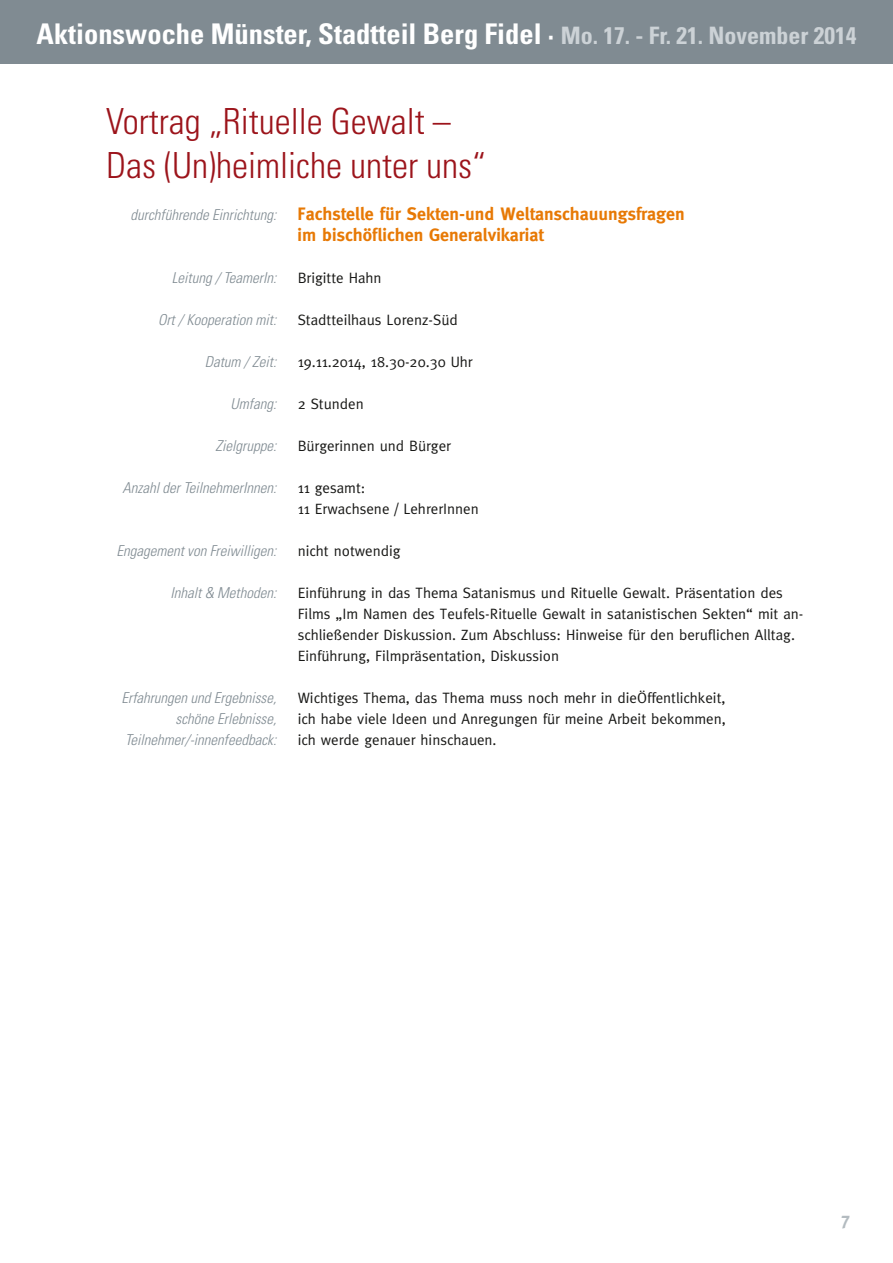
<style>
.page{position:relative;width:893px;height:1263px;background:#fff}
.page>*{position:absolute;margin:0;border:0;box-sizing:border-box;transform-origin:0 0}
.t1{font:300 condensed 36px/43.2px "Univers";color:#9c141b}
.t2{font:700 condensed 28.5px "Univers";color:#fff}
.t3{font:700 18px/21px "Meta";color:#e77905}
.t4{font:700 18px "Meta";color:#b3bbc0}
.t5{font:15px/21px "Meta";color:#181816}
.t6{font:italic 300 condensed 15px "Univers";color:#808b92}
.s1{font-size:24px;color:#ccd2d6}
.s2{font-family:"Univers";font-weight:300;font-style:italic;font-stretch:condensed;font-size:15px;color:#808b92}
</style>
<div class="page">
<div style="left:0;top:0;width:893px;height:64px;background:#808b92"></div>
<h2 class="t2" style="left:37px;top:16px;width:821px">Aktionswoche Münster, Stadtteil Berg Fidel · <span class="s1">Mo. 17. - Fr. 21. November 2014</span></h2>
<h1 class="t1" style="left:106px;top:100px;width:381px">Vortrag „Rituelle Gewalt –<br>Das (Un)heimliche unter uns“</h1>
<p class="t3" style="left:298px;top:203px;width:389px;text-indent:-167px"><span class="s2">durchführende Einrichtung:</span> Fachstelle für Sekten-und Weltanschauungsfragen im bischöflichen Generalvikariat</p>
<p class="t6" style="left:172px;top:268px;width:106px">Leitung / TeamerIn:</p>
<p class="t5" style="left:298px;top:267px;width:86px">Brigitte Hahn</p>
<p class="t6" style="left:158px;top:310px;width:120px">Ort / Kooperation mit:</p>
<p class="t5" style="left:298px;top:309px;width:162px">Stadtteilhaus Lorenz-Süd</p>
<p class="t6" style="left:205px;top:352px;width:73px">Datum / Zeit:</p>
<p class="t5" style="left:298px;top:351px;width:177px">19.11.2014, 18.30-20.30 Uhr</p>
<p class="t6" style="left:231px;top:394px;width:47px">Umfang:</p>
<p class="t5" style="left:298px;top:393px;width:68px">2 Stunden</p>
<p class="t6" style="left:216px;top:436px;width:62px">Zielgruppe:</p>
<p class="t5" style="left:298px;top:435px;width:155px">Bürgerinnen und Bürger</p>
<p class="t6" style="left:123px;top:478px;width:155px">Anzahl der TeilnehmerInnen:</p>
<p class="t5" style="left:298px;top:477px;width:183px">11 gesamt:<br>11 Erwachsene / LehrerInnen</p>
<p class="t6" style="left:116px;top:541px;width:161px">Engagement von Freiwilligen:</p>
<p class="t5" style="left:298px;top:540px;width:104px">nicht notwendig</p>
<p class="t6" style="left:171px;top:583px;width:107px">Inhalt &amp; Methoden:</p>
<p class="t5" style="left:298px;top:582px;width:507px">Einführung in das Thema Satanismus und Rituelle Gewalt. Präsentation des Films „Im Namen des Teufels-Rituelle Gewalt in satanistischen Sekten“ mit an&shy;schließender Diskussion. Zum Abschluss: Hinweise für den beruflichen Alltag.<br>Einführung, Filmpräsentation, Diskussion</p>
<p class="t6" style="left:121px;top:688px;width:156px">Erfahrungen und Ergebnisse,</p>
<p class="t5" style="left:298px;top:687px;width:429px">Wichtiges Thema, das Thema muss noch mehr in dieÖffentlichkeit,</p>
<p class="t6" style="left:176px;top:709px;width:102px">schöne Erlebnisse,</p>
<p class="t5" style="left:298px;top:708px;width:430px">ich habe viele Ideen und Anregungen für meine Arbeit bekommen,</p>
<p class="t6" style="left:125px;top:730px;width:153px">Teilnehmer/-innenfeedback:</p>
<p class="t5" style="left:298px;top:729px;width:200px">ich werde genauer hinschauen.</p>
<p class="t4" style="left:841px;top:1208px;width:11px">7</p>
</div>
